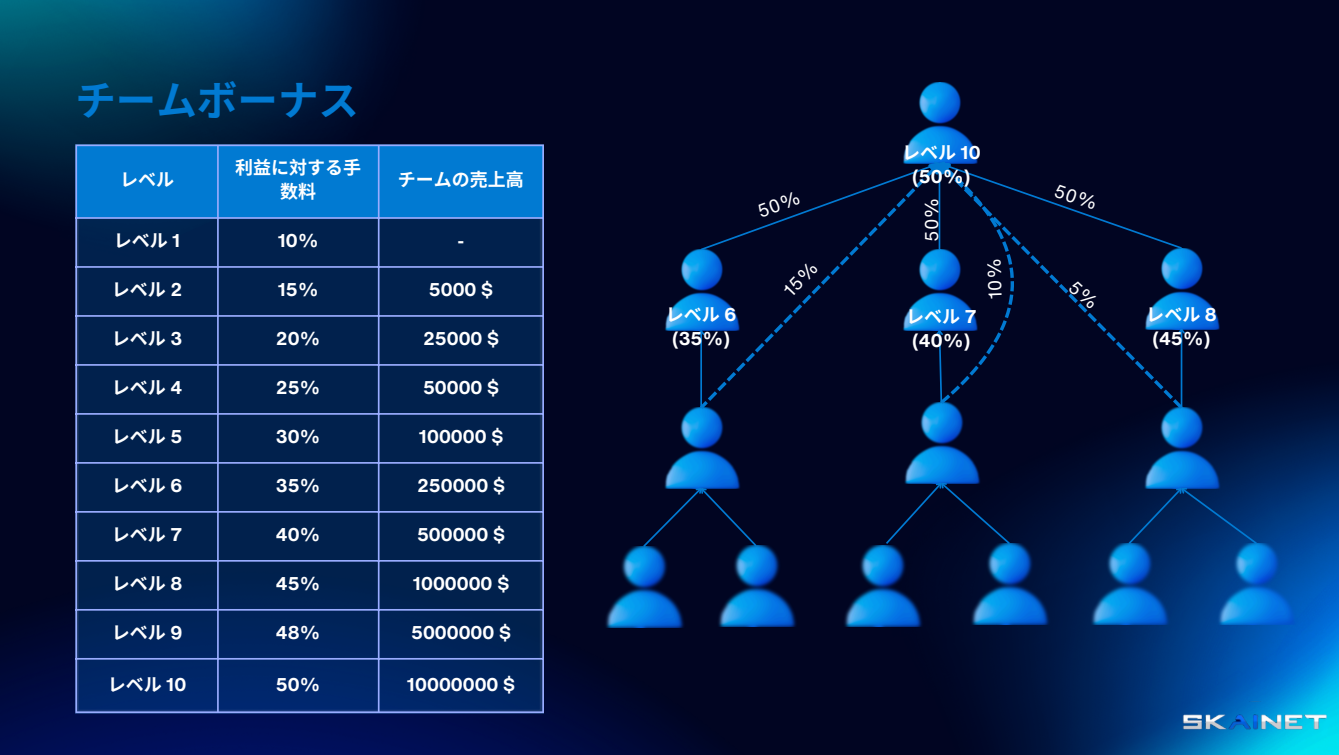
<style>
.page{position:relative;width:1339px;height:755px;background:#fff}
.page>*{position:absolute;margin:0;border:0;box-sizing:border-box;transform-origin:0 0}
.t1{font:700 40.5px "Noto Sans CJ Ksc";color:#017ad2}
.t2{font:700 18px/24.1px "Helvetica Now Text";color:#fff;text-align:center}
.t3{font:700 18px/24.1px "Noto Sans CJ Ksc";color:#fff;text-align:center}
.t4{font:18px "Helvetica Now Text";color:#fff}
.s1{font-family:"Helvetica Now Text"}
.s2{font-family:"Noto Sans CJ Ksc"}
</style>
<div class="page">
<div style="left:0;top:0;width:1338px;height:754px;background:#010522"></div>
<img style="left:0;top:0;width:390px;height:200px">
<img style="left:881px;top:329px;width:457px;height:425px">
<img style="left:0;top:330px;width:881px;height:424px">
<img style="left:1179px;top:701px;width:148px;height:34px">
<svg style="left:77px;top:219px;width:465px;height:492px;background:#032454"></svg>
<div style="left:77px;top:146px;width:465px;height:71px;background:#017ad2"></div>
<hr style="left:75px;top:146px;width:2px;height:565px;background:#99acff">
<hr style="left:217px;top:146px;width:2px;height:565px;background:#99acff">
<hr style="left:378px;top:146px;width:1px;height:565px;background:#99acff">
<hr style="left:542px;top:146px;width:2px;height:565px;background:#99acff">
<hr style="left:75px;top:144px;width:469px;height:2px;background:#99acff">
<hr style="left:75px;top:217px;width:469px;height:2px;background:#99acff">
<hr style="left:75px;top:266px;width:469px;height:2px;background:#99acff">
<hr style="left:75px;top:315px;width:469px;height:1px;background:#99acff">
<hr style="left:75px;top:364px;width:469px;height:1px;background:#99acff">
<hr style="left:75px;top:413px;width:469px;height:1px;background:#99acff">
<hr style="left:75px;top:462px;width:469px;height:1px;background:#99acff">
<hr style="left:75px;top:511px;width:469px;height:1px;background:#99acff">
<hr style="left:75px;top:559px;width:469px;height:2px;background:#99acff">
<hr style="left:75px;top:608px;width:469px;height:2px;background:#99acff">
<hr style="left:75px;top:657px;width:469px;height:2px;background:#99acff">
<hr style="left:75px;top:711px;width:469px;height:1px;background:#99acff">
<img style="left:904px;top:83px;width:72px;height:69px">
<img style="left:665px;top:249px;width:31px;height:81px">
<img style="left:1186px;top:248px;width:34px;height:81px">
<img style="left:626px;top:407px;width:150px;height:81px">
<img style="left:569px;top:546px;width:150px;height:81px">
<img style="left:681px;top:545px;width:126px;height:81px">
<img style="left:866px;top:404px;width:150px;height:79px">
<img style="left:1106px;top:407px;width:150px;height:81px">
<img style="left:1084px;top:543px;width:97px;height:81px">
<img style="left:1181px;top:543px;width:150px;height:81px">
<img style="left:957px;top:543px;width:127px;height:81px">
<svg style="left:641px;top:483px;width:117px;height:65px"></svg>
<svg style="left:1126px;top:483px;width:132px;height:62px;background:#002b66"></svg>
<svg style="left:884px;top:478px;width:127px;height:67px"></svg>
<svg style="left:700px;top:404px;width:234px;height:5px"></svg>
<img style="left:807px;top:545px;width:150px;height:81px">
<svg style="left:696px;top:152px;width:490px;height:252px"></svg>
<p class="t1" style="left:75px;top:68px;width:285px">チームボーナス</p>
<h2 class="t3" style="left:120px;top:166px;width:56px">レベル</h2>
<p class="t3" style="left:235px;top:154px;width:126px">利益に対する手数料</p>
<p class="t3" style="left:398px;top:166px;width:125px">チームの売上高</p>
<p class="t3" style="left:114px;top:227px;width:68px">レベル <span class="s1">1</span></p>
<p class="t2" style="left:278px;top:228px;width:43px">10%</p>
<p class="t2" style="left:457px;top:228px;width:8px">-</p>
<p class="t3" style="left:112px;top:276px;width:72px">レベル <span class="s1">2</span></p>
<p class="t2" style="left:278px;top:277px;width:43px">15%</p>
<p class="t2" style="left:429px;top:277px;width:65px">5000 $</p>
<h2 class="t3" style="left:112px;top:325px;width:72px">レベル <span class="s1">3</span></h2>
<h2 class="t2" style="left:276px;top:326px;width:46px">20%</h2>
<p class="t2" style="left:423px;top:326px;width:77px">25000 $</p>
<p class="t3" style="left:112px;top:374px;width:72px">レベル <span class="s1">4</span></p>
<p class="t2" style="left:276px;top:375px;width:46px">25%</p>
<p class="t2" style="left:423px;top:375px;width:77px">50000 $</p>
<p class="t3" style="left:112px;top:423px;width:72px">レベル <span class="s1">5</span></p>
<p class="t2" style="left:276px;top:424px;width:46px">30%</p>
<p class="t2" style="left:419px;top:424px;width:86px">100000 $</p>
<p class="t3" style="left:112px;top:472px;width:72px">レベル <span class="s1">6</span></p>
<p class="t2" style="left:276px;top:472px;width:46px">35%</p>
<p class="t2" style="left:417px;top:472px;width:89px">250000 $</p>
<p class="t3" style="left:112px;top:521px;width:72px">レベル <span class="s1">7</span></p>
<p class="t2" style="left:276px;top:521px;width:46px">40%</p>
<p class="t2" style="left:417px;top:521px;width:89px">500000 $</p>
<p class="t3" style="left:112px;top:570px;width:72px">レベル <span class="s1">8</span></p>
<p class="t2" style="left:276px;top:570px;width:46px">45%</p>
<p class="t2" style="left:413px;top:570px;width:97px">1000000 $</p>
<p class="t3" style="left:112px;top:618px;width:72px">レベル <span class="s1">9</span></p>
<p class="t2" style="left:276px;top:619px;width:46px">48%</p>
<p class="t2" style="left:411px;top:619px;width:101px">5000000 $</p>
<p class="t3" style="left:108px;top:670px;width:80px">レベル <span class="s1">10</span></p>
<p class="t2" style="left:276px;top:671px;width:46px">50%</p>
<p class="t2" style="left:407px;top:671px;width:109px">10000000 $</p>
<p class="t2" style="left:901px;top:140px;width:80px"><span class="s2">レベル</span> 10 (50%)</p>
<p class="t4" style="left:918px;top:242px;width:46px;rotate:-90deg">50%</p>
<p class="t2" style="left:666px;top:302px;width:72px"><span class="s2">レベル</span> 6 (35%)</p>
<p class="t2" style="left:906px;top:303px;width:72px"><span class="s2">レベル</span> 7 (40%)</p>
<p class="t2" style="left:1146px;top:302px;width:72px"><span class="s2">レベル</span> 8 (45%)</p>
</div>
